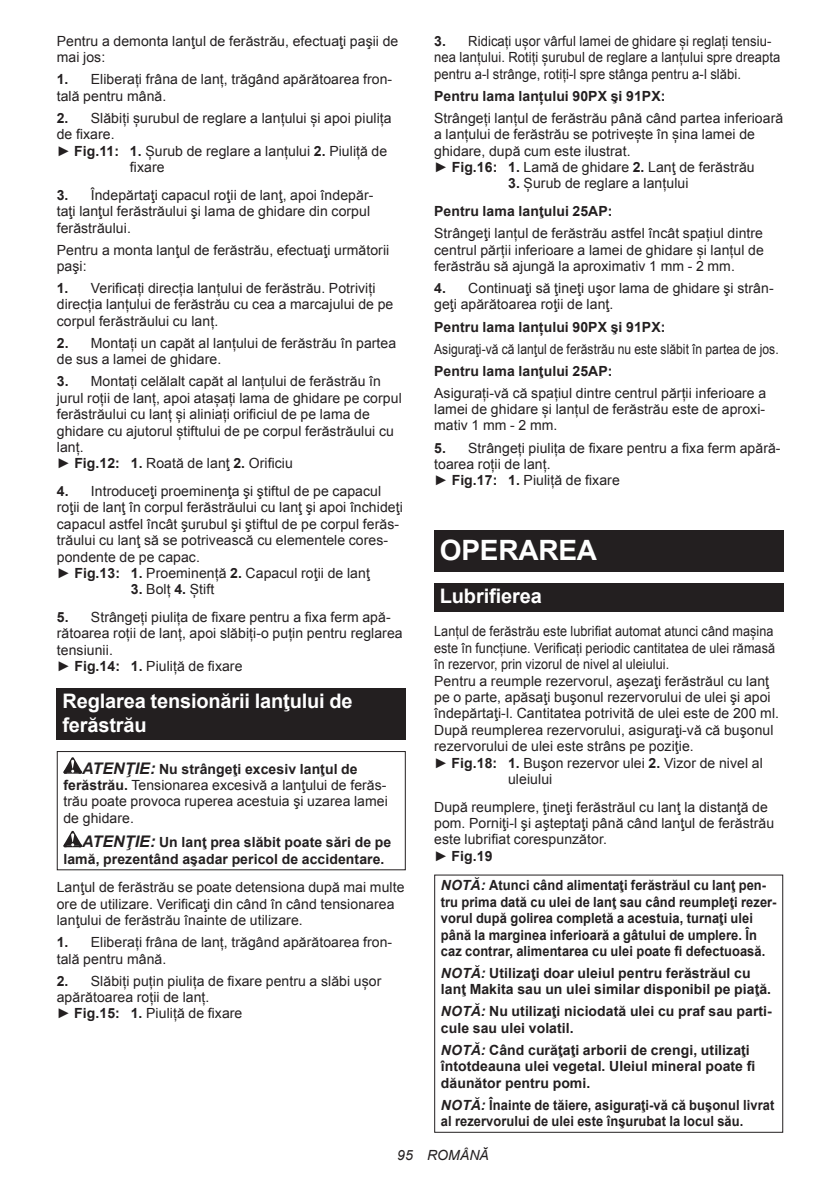
<style>
.page{position:relative;width:840px;height:1191px;background:#fff}
.page>*{position:absolute;margin:0;border:0;box-sizing:border-box;transform-origin:0 0}
.t1{font:700 28px "Arial";letter-spacing:-.01em;color:#fff}
.t2{font:700 20px/23.4px "Arial";letter-spacing:-.01em;color:#fff}
.t3{font:14px/16.4px "Arial";letter-spacing:.005em;color:#231f20}
.t4{font:700 14px/16.4px "Arial";letter-spacing:.005em;color:#231f20}
.t5{font:700 14px/16.4px "Arial";letter-spacing:.005em;color:#231f20;scale:.92 1}
.t6{font:14px/16.4px "Arial";letter-spacing:.005em;color:#231f20;scale:.93 1}
.t7{font:14px "Arial";letter-spacing:.005em;color:#231f20;scale:.9 1}
.t8{font:14px "Arial";letter-spacing:.005em;color:#231f20;scale:.86 1}
.t9{font:italic 14px "Arial";letter-spacing:.005em;color:#231f20}
.s1{font-weight:700}
.s2{font-weight:700;font-style:italic;font-size:16px}
.s3{font-style:italic;font-size:16px}
.s4{font-weight:400}
.s5{font-style:italic}
</style>
<div class="page">
<div style="left:57px;top:688px;width:348px;height:52px;background:#231f20"></div>
<svg style="left:63px;top:757px;width:19px;height:16px"></svg>
<svg style="left:63px;top:831px;width:19px;height:16px"></svg>
<div style="left:57px;top:751px;width:348px;height:119px;border:1px solid #231f20"></div>
<div style="left:434px;top:530px;width:348px;height:42px;background:#231f20"></div>
<div style="left:434px;top:583px;width:348px;height:28px;background:#231f20"></div>
<p class="t3" style="left:57px;top:33px;width:343px">Pentru a demonta lanţul de ferăstrău, efectuaţi paşii de mai jos:</p>
<p class="t3" style="left:57px;top:71px;width:337px"><span class="s1">1.</span> Eliberați frâna de lanț, trăgând apărătoarea fron&shy;tală pentru mână.</p>
<p class="t3" style="left:57px;top:110px;width:336px"><span class="s1">2.</span> Slăbiți șurubul de reglare a lanțului și apoi piulița</p>
<p class="t3" style="left:57px;top:126px;width:59px">de fixare.</p>
<p class="t3" style="left:57px;top:143px;width:332px">► <span class="s1">Fig.11: 1.</span> Șurub de reglare a lanțului <span class="s1">2.</span> Piuliță de</p>
<p class="t3" style="left:130px;top:159px;width:36px">fixare</p>
<p class="t3" style="left:57px;top:187px;width:318px"><span class="s1">3.</span> Îndepărtaţi capacul roţii de lanţ, apoi îndepăr&shy;taţi lanţul ferăstrăului şi lama de ghidare din corpul ferăstrăului.</p>
<p class="t3" style="left:57px;top:242px;width:334px">Pentru a monta lanţul de ferăstrău, efectuaţi următorii paşi:</p>
<p class="t3" style="left:57px;top:280px;width:338px"><span class="s1">1.</span> Verificați direcția lanțului de ferăstrău. Potriviți direcția lanțului de ferăstrău cu cea a marcajului de pe corpul ferăstrăului cu lanț.</p>
<p class="t3" style="left:57px;top:335px;width:341px"><span class="s1">2.</span> Montați un capăt al lanțului de ferăstrău în partea de sus a lamei de ghidare.</p>
<p class="t3" style="left:57px;top:373px;width:346px"><span class="s1">3.</span> Montați celălalt capăt al lanțului de ferăstrău în jurul roții de lanț, apoi atașați lama de ghidare pe corpul ferăstrăului cu lanț și aliniați orificiul de pe lama de ghidare cu ajutorul știftului de pe corpul ferăstrăului cu lanț.<br>► <span class="s1">Fig.12: 1.</span> Roată de lanţ <span class="s1">2.</span> Orificiu</p>
<p class="t3" style="left:57px;top:483px;width:347px"><span class="s1">4.</span> Introduceţi proeminenţa şi ştiftul de pe capacul roţii de lanţ în corpul ferăstrăului cu lanţ şi apoi închideţi capacul astfel încât şurubul şi ştiftul de pe corpul ferăs&shy;trăului cu lanţ să se potrivească cu elementele cores&shy;pondente de pe capac.<br>► <span class="s1">Fig.13: 1.</span> Proeminență <span class="s1">2.</span> Capacul roţii de lanţ</p>
<p class="t3" style="left:131px;top:581px;width:85px"><span class="s1">3.</span> Bolț <span class="s1">4.</span> Știft</p>
<p class="t3" style="left:57px;top:609px;width:347px"><span class="s1">5.</span> Strângeți piulița de fixare pentru a fixa ferm apă&shy;rătoarea roții de lanț, apoi slăbiți-o puțin pentru reglarea tensiunii.<br>► <span class="s1">Fig.14: 1.</span> Piuliță de fixare</p>
<h2 class="t2" style="left:62px;top:690px;width:291px">Reglarea tensionării lanţului de ferăstrău</h2>
<p class="t3" style="left:63px;top:760px;width:326px;text-indent:19px"><span class="s2">ATENŢIE:</span> <span class="s1">Nu strângeţi excesiv lanţul de ferăstrău.</span> Tensionarea excesivă a lanţului de ferăs&shy;trău poate provoca ruperea acestuia şi uzarea lamei de ghidare.</p>
<p class="t4" style="left:63px;top:834px;width:329px;text-indent:19px"><span class="s3">ATENŢIE:</span> Un lanţ prea slăbit poate sări de pe lamă, prezentând aşadar pericol de accidentare.</p>
<p class="t3" style="left:57px;top:879px;width:349px">Lanţul de ferăstrău se poate detensiona după mai multe ore de utilizare. Verificaţi din când în când tensionarea lanţului de ferăstrău înainte de utilizare.</p>
<p class="t3" style="left:57px;top:934px;width:337px"><span class="s1">1.</span> Eliberați frâna de lanț, trăgând apărătoarea fron&shy;tală pentru mână.</p>
<p class="t3" style="left:57px;top:972px;width:326px"><span class="s1">2.</span> Slăbiți puțin piulița de fixare pentru a slăbi ușor apărătoarea roții de lanț.<br>► <span class="s1">Fig.15: 1.</span> Piuliță de fixare</p>
<p class="t6" style="left:434px;top:33px;width:373px"><span class="s1">3.</span> Ridicați ușor vârful lamei de ghidare și reglați tensiu&shy;nea lanțului. Rotiți șurubul de reglare a lanțului spre dreapta pentru a-l strânge, rotiți-l spre stânga pentru a-l slăbi.</p>
<p class="t4" style="left:434px;top:88px;width:232px">Pentru lama lanțului 90PX şi 91PX:</p>
<p class="t3" style="left:434px;top:110px;width:350px">Strângeți lanțul de ferăstrău până când partea inferioară a lanțului de ferăstrău se potrivește în șina lamei de ghidare, după cum este ilustrat.<br>► <span class="s1">Fig.16: 1.</span> Lamă de ghidare <span class="s1">2.</span> Lanţ de ferăstrău</p>
<p class="t4" style="left:434px;top:170px;width:256px;line-height:27.8px;text-indent:74px">3. <span class="s4">Șurub de reglare a lanțului<br></span>Pentru lama lanţului 25AP:</p>
<p class="t3" style="left:434px;top:225px;width:331px;text-align:justify">Strângeţi lanțul de ferăstrău astfel încât spațiul dintre centrul părții inferioare a lamei de ghidare și lanțul de ferăstrău să ajungă la aproximativ 1 mm - 2 mm.</p>
<p class="t3" style="left:434px;top:280px;width:341px"><span class="s1">4.</span> Continuaţi să ţineţi uşor lama de ghidare şi strân&shy;geţi apărătoarea roţii de lanţ.</p>
<p class="t4" style="left:434px;top:319px;width:232px">Pentru lama lanțului 90PX şi 91PX:</p>
<p class="t8" style="left:434px;top:339px;width:402px">Asiguraţi-vă că lanţul de ferăstrău nu este slăbit în partea de jos.</p>
<p class="t4" style="left:434px;top:363px;width:180px">Pentru lama lanţului 25AP:</p>
<p class="t3" style="left:434px;top:385px;width:333px;text-align:justify">Asigurați-vă că spațiul dintre centrul părții inferioare a lamei de ghidare și lanțul de ferăstrău este de aproxi&shy;mativ 1 mm - 2 mm.</p>
<p class="t3" style="left:434px;top:439px;width:348px"><span class="s1">5.</span> Strângeți piulița de fixare pentru a fixa ferm apără&shy;toarea roții de lanț.<br>► <span class="s1">Fig.17: 1.</span> Piuliță de fixare</p>
<h1 class="t1" style="left:439px;top:532px;width:159px">OPERAREA</h1>
<h2 class="t2" style="left:439px;top:585px;width:103px">Lubrifierea</h2>
<p class="t7" style="left:434px;top:622px;width:378px">Lanțul de ferăstrău este lubrifiat automat atunci când mașina</p>
<p class="t7" style="left:434px;top:639px;width:380px">este în funcțiune. Verificați periodic cantitatea de ulei rămasă</p>
<p class="t7" style="left:434px;top:655px;width:262px">în rezervor, prin vizorul de nivel al uleiului.</p>
<p class="t3" style="left:434px;top:672px;width:336px">Pentru a reumple rezervorul, aşezaţi ferăstrăul cu lanţ</p>
<p class="t3" style="left:434px;top:689px;width:338px">pe o parte, apăsaţi buşonul rezervorului de ulei şi apoi</p>
<p class="t3" style="left:434px;top:705px;width:346px">îndepărtaţi-l. Cantitatea potrivită de ulei este de 200 ml.</p>
<p class="t3" style="left:434px;top:722px;width:341px">După reumplerea rezervorului, asiguraţi-vă că buşonul</p>
<p class="t3" style="left:434px;top:738px;width:261px">rezervorului de ulei este strâns pe poziţie.</p>
<p class="t3" style="left:434px;top:754px;width:330px">► <span class="s1">Fig.18: 1.</span> Buşon rezervor ulei <span class="s1">2.</span> Vizor de nivel al</p>
<p class="t3" style="left:508px;top:771px;width:46px">uleiului</p>
<p class="t3" style="left:434px;top:798px;width:341px">După reumplere, ţineţi ferăstrăul cu lanţ la distanţă de pom. Porniţi-l şi aşteptaţi până când lanţul de ferăstrău este lubrifiat corespunzător.<br>► <span class="s1">Fig.19</span></p>
<p class="t5" style="left:440px;top:877px;width:366px"><span class="s5">NOTĂ:</span> Atunci când alimentaţi ferăstrăul cu lanţ pen&shy;tru prima dată cu ulei de lanţ sau când reumpleţi rezer&shy;vorul după golirea completă a acestuia, turnaţi ulei până la marginea inferioară a gâtului de umplere. În caz contrar, alimentarea cu ulei poate fi defectuoasă.</p>
<p class="t4" style="left:440px;top:965px;width:331px"><span class="s5">NOTĂ:</span> Utilizaţi doar uleiul pentru ferăstrăul cu lanţ Makita sau un ulei similar disponibil pe piaţă.</p>
<p class="t4" style="left:440px;top:1003px;width:332px"><span class="s5">NOTĂ:</span> Nu utilizaţi niciodată ulei cu praf sau parti&shy;cule sau ulei volatil.</p>
<p class="t4" style="left:440px;top:1042px;width:316px"><span class="s5">NOTĂ:</span> Când curăţaţi arborii de crengi, utilizaţi întotdeauna ulei vegetal. Uleiul mineral poate fi dăunător pentru pomi.</p>
<p class="t5" style="left:440px;top:1097px;width:364px"><span class="s5">NOTĂ:</span> Înainte de tăiere, asiguraţi-vă că buşonul livrat al rezervorului de ulei este înşurubat la locul său.</p>
<p class="t9" style="left:397px;top:1146px;width:93px">95 ROMÂNĂ</p>
</div>
